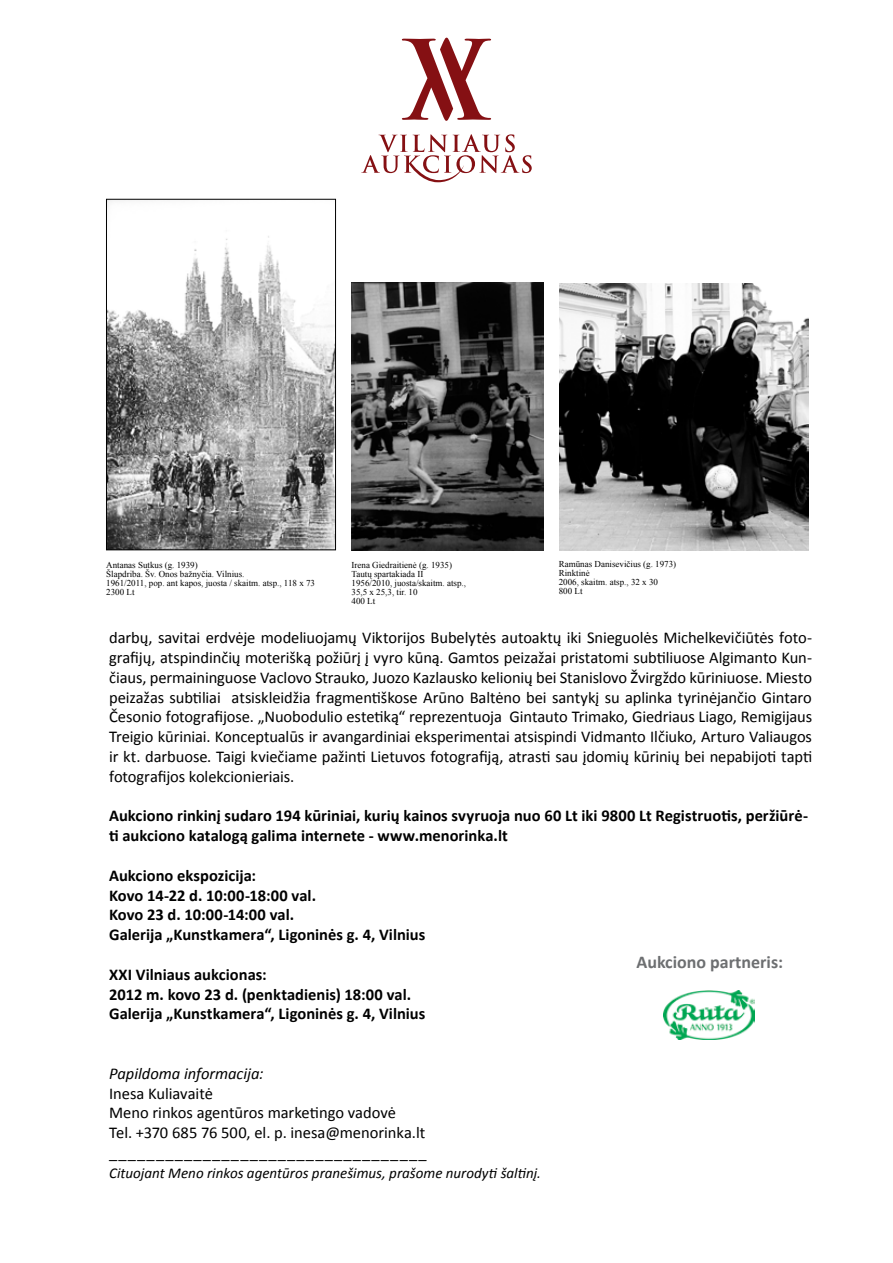
<style>
.page{position:relative;width:893px;height:1263px;background:#fff}
.page>*{position:absolute;margin:0;border:0;box-sizing:border-box;transform-origin:0 0}
.t1{font:700 18px "Calibri";color:#6d6f71}
.t2{font:16.5px/19.8px "Calibri";letter-spacing:-.005em;color:#000;text-align:justify}
.t3{font:700 16.5px/19.8px "Calibri";color:#000}
.t4{font:italic 16.5px "Calibri";color:#000}
.t5{font:italic 15px "Calibri";color:#000}
.t6{font:9px/9px "Times New Roman";color:#000}
</style>
<div class="page">
<svg style="left:361px;top:134px;width:171px;height:48px"></svg>
<svg style="left:402px;top:38px;width:89px;height:83px"></svg>
<img style="left:663px;top:990px;width:91px;height:49px">
<img style="left:351px;top:283px;width:193px;height:267px">
<img style="left:108px;top:201px;width:226px;height:347px">
<div style="left:106px;top:199px;width:230px;height:351px;border:1px solid #000"></div>
<img style="left:559px;top:283px;width:249px;height:267px">
<p class="t6" style="left:106px;top:560px;width:210px">Antanas Sutkus (g. 1939)<br>Šlapdriba. Šv. Onos bažnyčia. Vilnius.<br>1961/2011, pop. ant kapos, juosta / skaitm. atsp., 118 x 73<br>2300 Lt</p>
<p class="t6" style="left:351px;top:560px;width:116px">Irena Giedraitienė (g. 1935)<br>Tautų spartakiada II<br>1956/2010, juosta/skaitm. atsp.,<br>35,5 x 25,3, tir. 10<br>400 Lt</p>
<p class="t6" style="left:559px;top:559px;width:119px">Ramūnas Danisevičius (g. 1973)<br>Rinktinė<br>2006, skaitm. atsp., 32 x 30<br>800 Lt</p>
<p class="t2" style="left:109px;top:627px;width:705px">darbų, savitai erdvėje modeliuojamų Viktorijos Bubelytės autoaktų iki Snieguolės Michelkevičiūtės foto&shy;grafijų, atspindinčių moterišką požiūrį į vyro kūną. Gamtos peizažai pristatomi subtiliuose Algimanto Kun&shy;čiaus, permaininguose Vaclovo Strauko, Juozo Kazlausko kelionių bei Stanislovo Žvirgždo kūriniuose. Miesto peizažas subtiliai atsiskleidžia fragmentiškose Arūno Baltėno bei santykį su aplinka tyrinėjančio Gintaro Česonio fotografijose. „Nuobodulio estetiką“ reprezentuoja Gintauto Trimako, Giedriaus Liago, Remigijaus Treigio kūriniai. Konceptualūs ir avangardiniai eksperimentai atsispindi Vidmanto Ilčiuko, Arturo Valiaugos ir kt. darbuose. Taigi kviečiame pažinti Lietuvos fotografiją, atrasti sau įdomių kūrinių bei nepabijoti tapti fotografijos kolekcionieriais.</p>
<p class="t3" style="left:109px;top:805px;width:701px">Aukciono rinkinį sudaro 194 kūriniai, kurių kainos svyruoja nuo 60 Lt iki 9800 Lt Registruotis, peržiūrė&shy;ti aukciono katalogą galima internete - www.menorinka.lt</p>
<p class="t3" style="left:109px;top:865px;width:318px">Aukciono ekspozicija:<br>Kovo 14-22 d. 10:00-18:00 val.<br>Kovo 23 d. 10:00-14:00 val.<br>Galerija „Kunstkamera“, Ligoninės g. 4, Vilnius</p>
<p class="t3" style="left:109px;top:964px;width:318px">XXI Vilniaus aukcionas:<br>2012 m. kovo 23 d. (penktadienis) 18:00 val.<br>Galerija „Kunstkamera“, Ligoninės g. 4, Vilnius</p>
<p class="t1" style="left:636px;top:951px;width:148px">Aukciono partneris:</p>
<p class="t4" style="left:109px;top:1063px;width:156px">Papildoma informacija:</p>
<p class="t2" style="left:109px;top:1082px;width:319px;text-align:left">Inesa Kuliavaitė<br>Meno rinkos agentūros marketingo vadovė<br>Tel. +370 685 76 500, el. p. inesa@menorinka.lt __________________________________</p>
<p class="t5" style="left:109px;top:1163px;width:433px">Cituojant Meno rinkos agentūros pranešimus, prašome nurodyti šaltinį.</p>
</div>
